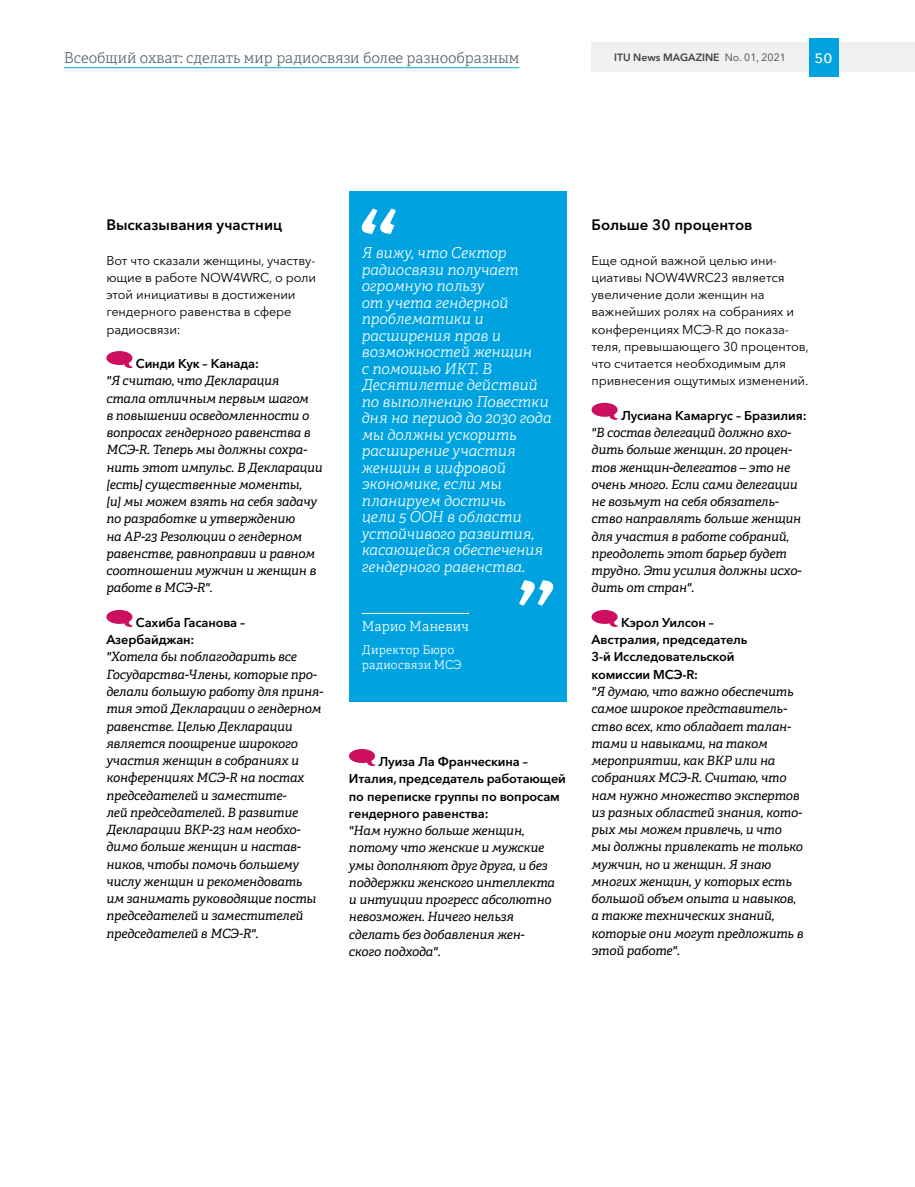
<style>
.page{position:relative;width:915px;height:1187px;background:#fff}
.page>*{position:absolute;margin:0;border:0;box-sizing:border-box;transform-origin:0 0}
.t1{font:italic 300 15px/16.5px "Adelle CYR";letter-spacing:-.01em;color:#fff}
.t2{font:300 15px "Adelle CYR";color:#5c666f}
.t3{font:600 15px "Avenir Next W1 G";color:#000}
.t4{font:300 13.5px "Adelle CYR";letter-spacing:.005em;color:#fff}
.t5{font:500 13.5px "Avenir Next W1 G";color:#fff;scale:1.11 1}
.t6{font:italic 12.75px/17.2px "Adelle CYR";letter-spacing:-.015em;color:#000}
.t7{font:12.75px/17.2px "Avenir Next W1 G";letter-spacing:-.01em;color:#000}
.t8{font:600 12.75px/17.2px "Avenir Next W1 G";letter-spacing:-.01em;color:#000}
.t9{font:300 12px/15px "Adelle CYR";letter-spacing:.025em;color:#fff}
.t10{font:600 10.5px "Avenir Next W1 G";color:#424242}
.s1{font-weight:400}
</style>
<div class="page">
<svg style="left:106px;top:351px;width:27px;height:17px"></svg>
<svg style="left:106px;top:610px;width:27px;height:17px"></svg>
<svg style="left:349px;top:749px;width:26px;height:17px"></svg>
<svg style="left:591px;top:403px;width:27px;height:17px"></svg>
<svg style="left:591px;top:610px;width:27px;height:17px"></svg>
<div style="left:349px;top:191px;width:217px;height:511px;background:#00a3e0"></div>
<hr style="left:361px;top:613px;width:108px;height:1px;background:#fff">
<svg style="left:361px;top:208px;width:35px;height:26px"></svg>
<svg style="left:519px;top:580px;width:34px;height:25px"></svg>
<div style="left:591px;top:43px;width:323px;height:29px;background:#eff0f1"></div>
<div style="left:808px;top:38px;width:30px;height:39px;background:#00a3e0"></div>
<hr style="left:64px;top:67px;width:455px;height:1px;background:#00a3e0">
<p class="t2" style="left:64px;top:47px;width:457px">Всеобщий охват: сделать мир радиосвязи более разнообразным</p>
<p class="t10" style="left:614px;top:49px;width:173px">ITU News MAGAZINE <span class="s1">No. 01, 2021</span></p>
<p class="t5" style="left:814px;top:48px;width:18px">50</p>
<p class="t3" style="left:106px;top:213px;width:177px">Высказывания участниц</p>
<p class="t7" style="left:106px;top:250px;width:211px">Вот что сказали женщины, участву&shy;ющие в работе NOW4WRC, о роли этой инициативы в достижении гендерного равенства в сфере радиосвязи:</p>
<p class="t8" style="left:136px;top:354px;width:124px">Синди Кук – Канада:</p>
<p class="t6" style="left:106px;top:371px;width:218px">"Я считаю, что Декларация<br>стала отличным первым шагом<br>в повышении осведомленности о вопросах гендерного равенства в<br>МСЭ-R. Теперь мы должны сохра&shy;нить этот импульс. В Декларации [есть] существенные моменты,<br>[и] мы можем взять на себя задачу по разработке и утверждению<br>на АР-23 Резолюции о гендерном равенстве, равноправии и равном соотношении мужчин и женщин в работе в МСЭ-R".</p>
<p class="t8" style="left:106px;top:612px;width:140px;text-indent:30px">Сахиба Гасанова –<br>Азербайджан:</p>
<p class="t6" style="left:106px;top:647px;width:218px">"Хотела бы поблагодарить все<br>Государства-Члены, которые про&shy;делали большую работу для приня&shy;тия этой Декларации о гендерном равенстве. Целью Декларации является поощрение широкого участия женщин в собраниях и конференциях МСЭ-R на постах председателей и заместите-<br>лей председателей. В развитие<br>Декларации ВКР-23 нам необхо&shy;димо больше женщин и настав&shy;ников, чтобы помочь большему числу женщин и рекомендовать им занимать руководящие посты председателей и заместителей председателей в МСЭ-R".</p>
<p class="t1" style="left:361px;top:244px;width:191px">Я вижу, что Сектор радиосвязи получает огромную пользу<br>от учета гендерной проблематики и расширения прав и возможностей женщин<br>с помощью ИКТ. В<br>Десятилетие действий по выполнению Повестки дня на период до 2030 года мы должны ускорить расширение участия женщин в цифровой экономике, если мы планируем достичь<br>цели 5 ООН в области устойчивого развития, касающейся обеспечения гендерного равенства.</p>
<p class="t4" style="left:361px;top:616px;width:109px">Марио Маневич</p>
<p class="t9" style="left:361px;top:642px;width:101px">Директор Бюро радиосвязи МСЭ</p>
<p class="t8" style="left:349px;top:751px;width:218px;text-indent:30px">Луиза Ла Франческина –<br>Италия, председатель работающей по переписке группы по вопросам гендерного равенства:</p>
<p class="t6" style="left:349px;top:821px;width:207px">"Нам нужно больше женщин, потому что женские и мужские умы дополняют друг друга, и без поддержки женского интеллекта и интуиции прогресс абсолютно невозможен. Ничего нельзя сделать без добавления жен&shy;ского подхода".</p>
<p class="t3" style="left:591px;top:213px;width:162px">Больше 30 процентов</p>
<p class="t7" style="left:591px;top:250px;width:219px">Еще одной важной целью ини&shy;циативы NOW4WRC23 является увеличение доли женщин на важнейших ролях на собраниях и конференциях МСЭ-R до показа&shy;теля, превышающего 30 процентов, что считается необходимым для привнесения ощутимых изменений.</p>
<p class="t8" style="left:621px;top:405px;width:187px">Лусиана Камаргус – Бразилия:</p>
<p class="t6" style="left:591px;top:423px;width:211px">"В состав делегаций должно вхо&shy;дить больше женщин. 20 процен&shy;тов женщин-делегатов – это не очень много. Если сами делегации не возьмут на себя обязатель&shy;ство направлять больше женщин для участия в работе собраний, преодолеть этот барьер будет трудно. Эти усилия должны исхо&shy;дить от стран".</p>
<p class="t8" style="left:591px;top:612px;width:157px;text-indent:30px">Кэрол Уилсон –<br>Австралия, председатель<br>3-й Исследовательской комиссии МСЭ-R:</p>
<p class="t6" style="left:591px;top:682px;width:213px">"Я думаю, что важно обеспечить самое широкое представитель&shy;ство всех, кто обладает талан&shy;тами и навыками, на таком мероприятии, как ВКР или на собраниях МСЭ-R. Считаю, что нам нужно множество экспертов из разных областей знания, кото&shy;рых мы можем привлечь, и что мы должны привлекать не только мужчин, но и женщин. Я знаю многих женщин, у которых есть большой объем опыта и навыков, а также технических знаний, которые они могут предложить в этой работе".</p>
</div>
